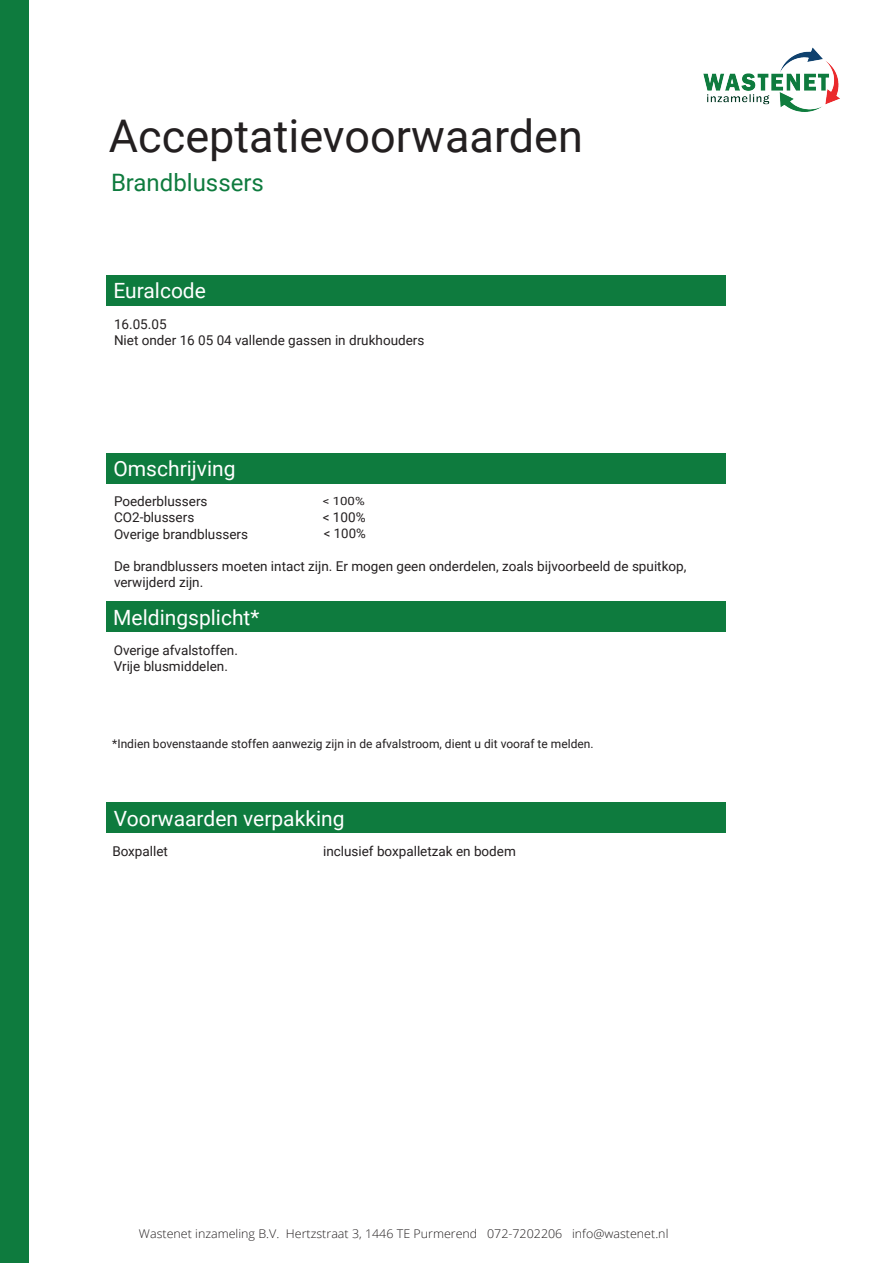
<style>
.page{position:relative;width:893px;height:1263px;background:#fff}
.page>*{position:absolute;margin:0;border:0;box-sizing:border-box;transform-origin:0 0}
.t1{font:45px "Roboto";color:#231f20}
.t2{font:24px "Roboto";color:#0e7b3e}
.t3{font:21px "Roboto";color:#fff}
.t4{font:13.5px/16.2px "Roboto";color:#231f20}
.t5{font:13.2px "Roboto";color:#231f20}
.t6{font:12px "Roboto";color:#231f20}
.t7{font:300 12px "Open Sans";color:#231f20;scale:1.04 1}
.t8{font:11.4px "Roboto";color:#231f20;scale:1.16 1}
</style>
<div class="page">
<div style="left:106px;top:802px;width:620px;height:30px;background:#0e7b3e"></div>
<div style="left:106px;top:602px;width:620px;height:30px;background:#0e7b3e"></div>
<div style="left:106px;top:454px;width:620px;height:30px;background:#0e7b3e"></div>
<div style="left:0;top:0;width:28px;height:1263px;background:#0e7b3e"></div>
<img style="left:703px;top:47px;width:137px;height:65px">
<div style="left:106px;top:276px;width:620px;height:30px;background:#0e7b3e"></div>
<h1 class="t1" style="left:109px;top:105px;width:475px">Acceptatievoorwaarden</h1>
<h2 class="t2" style="left:111px;top:165px;width:154px">Brandblussers</h2>
<h3 class="t3" style="left:113px;top:276px;width:94px">Euralcode</h3>
<p class="t4" style="left:114px;top:315px;width:312px">16.05.05<br>Niet onder 16 05 04 vallende gassen in drukhouders</p>
<h3 class="t3" style="left:113px;top:453px;width:124px">Omschrijving</h3>
<p class="t4" style="left:114px;top:493px;width:135px">Poederblussers<br>CO2-blussers<br>Overige brandblussers</p>
<p class="t4" style="left:114px;top:557px;width:574px">De brandblussers moeten intact zijn. Er mogen geen onderdelen, zoals bijvoorbeeld de spuitkop, verwijderd zijn.</p>
<p class="t8" style="left:323px;top:493px;width:38px">&lt; 100%</p>
<p class="t4" style="left:323px;top:509px;width:44px">&lt; 100%</p>
<p class="t5" style="left:324px;top:524px;width:43px">&lt; 100%</p>
<h3 class="t3" style="left:113px;top:603px;width:148px">Meldingsplicht*</h3>
<p class="t4" style="left:114px;top:641px;width:126px">Overige afvalstoffen.<br>Vrije blusmiddelen.</p>
<p class="t6" style="left:112px;top:736px;width:483px">*Indien bovenstaande stoffen aanwezig zijn in de afvalstroom, dient u dit vooraf te melden.</p>
<h3 class="t3" style="left:114px;top:803px;width:232px">Voorwaarden verpakking</h3>
<p class="t4" style="left:112px;top:842px;width:57px">Boxpallet</p>
<p class="t4" style="left:323px;top:842px;width:194px">inclusief boxpalletzak en bodem</p>
<p class="t7" style="left:139px;top:1226px;width:511px">Wastenet inzameling B.V. Hertzstraat 3, 1446 TE Purmerend 072-7202206 info@wastenet.nl</p>
</div>
